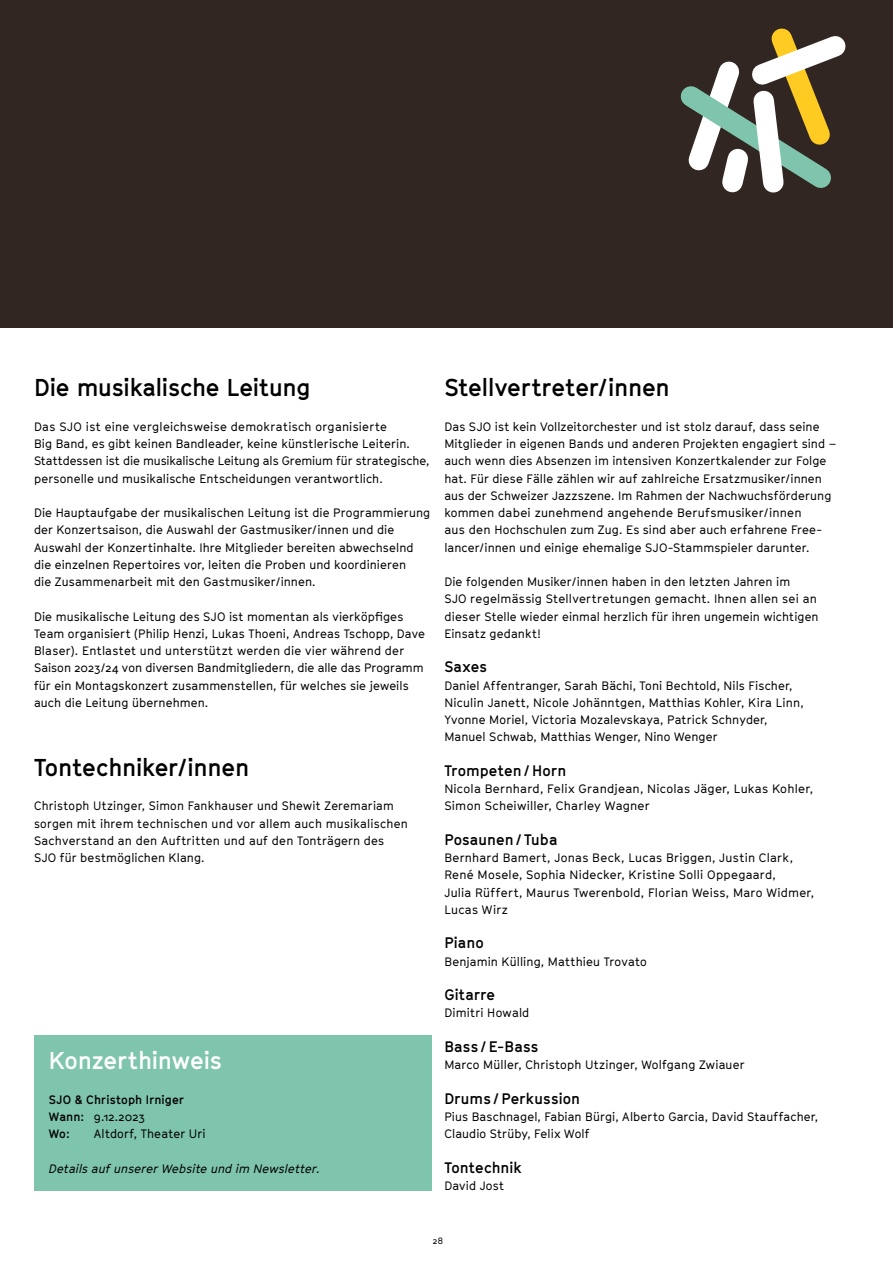
<style>
.page{position:relative;width:893px;height:1263px;background:#fff}
.page>*{position:absolute;margin:0;border:0;box-sizing:border-box;transform-origin:0 0}
.t1{font:700 24px "GT Cinetype";letter-spacing:-.005em;color:#000}
.t2{font:700 24px "GT Cinetype";letter-spacing:-.005em;color:#fff}
.t3{font:700 15px "GT Cinetype";letter-spacing:.01em;color:#000}
.t4{font:12px/17.2px "GT Cinetype";letter-spacing:.01em;color:#000}
.t5{font:italic 12px "GT Cinetype";letter-spacing:.005em;color:#000}
.t6{font:700 12px/17.2px "GT Cinetype";letter-spacing:.015em;color:#000}
.t7{font:9px "GT Cinetype";color:#000}
.s1{font-weight:400}
</style>
<div class="page">
<div style="left:0;top:0;width:893px;height:327px;background:#312622"></div>
<hr style="left:892px;top:0;width:1px;height:1263px;background:#ef7757">
<div style="left:34px;top:1035px;width:398px;height:156px;background:#7fc4ac"></div>
<svg style="left:680px;top:28px;width:166px;height:165px"></svg>
<h1 class="t1" style="left:34px;top:373px;width:278px">Die musikalische Leitung</h1>
<p class="t4" style="left:34px;top:418px;width:397px">Das SJO ist eine vergleichsweise demokratisch organisierte<br>Big Band, es gibt keinen Bandleader, keine künstlerische Leiterin.<br>Stattdessen ist die musikalische Leitung als Gremium für strategische, personelle und musikalische Entscheidungen verantwortlich.</p>
<p class="t4" style="left:34px;top:504px;width:398px">Die Hauptaufgabe der musikalischen Leitung ist die Programmierung der Konzertsaison, die Auswahl der Gastmusiker/innen und die Auswahl der Konzertinhalte. Ihre Mitglieder bereiten abwechselnd die einzelnen Repertoires vor, leiten die Proben und koordinieren<br>die Zusammenarbeit mit den Gastmusiker/innen.</p>
<p class="t4" style="left:34px;top:607px;width:393px">Die musikalische Leitung des SJO ist momentan als vierköpfiges Team organisiert (Philip Henzi, Lukas Thoeni, Andreas Tschopp, Dave Blaser). Entlastet und unterstützt werden die vier während der Saison 2023/24 von diversen Bandmitgliedern, die alle das Programm für ein Montagskonzert zusammenstellen, für welches sie jeweils auch die Leitung übernehmen.</p>
<h1 class="t1" style="left:34px;top:753px;width:217px">Tontechniker/innen</h1>
<p class="t4" style="left:34px;top:797px;width:375px">Christoph Utzinger, Simon Fankhauser und Shewit Zeremariam sorgen mit ihrem technischen und vor allem auch musikalischen Sachverstand an den Auftritten und auf den Tonträgern des SJO für bestmöglichen Klang.</p>
<h1 class="t2" style="left:49px;top:1046px;width:174px">Konzerthinweis</h1>
<p class="t6" style="left:49px;top:1090px;width:137px">SJO &amp; Christoph Irniger<br>Wann: <span class="s1">9.12.2023<br></span>Wo:</p>
<p class="t4" style="left:94px;top:1125px;width:113px">Altdorf, Theater Uri</p>
<p class="t5" style="left:49px;top:1161px;width:272px">Details auf unserer Website und im Newsletter.</p>
<h1 class="t1" style="left:444px;top:373px;width:227px">Stellvertreter/innen</h1>
<p class="t4" style="left:444px;top:418px;width:393px">Das SJO ist kein Vollzeitorchester und ist stolz darauf, dass seine Mitglieder in eigenen Bands und anderen Projekten engagiert sind – auch wenn dies Absenzen im intensiven Konzertkalender zur Folge hat. Für diese Fälle zählen wir auf zahlreiche Ersatzmusiker/innen aus der Schweizer Jazzszene. Im Rahmen der Nachwuchsförderung kommen dabei zunehmend angehende Berufsmusiker/innen<br>aus den Hochschulen zum Zug. Es sind aber auch erfahrene Free&shy;lancer/innen und einige ehemalige SJO-Stammspieler darunter.</p>
<p class="t4" style="left:444px;top:573px;width:376px">Die folgenden Musiker/innen haben in den letzten Jahren im<br>SJO regelmässig Stellvertretungen gemacht. Ihnen allen sei an dieser Stelle wieder einmal herzlich für ihren ungemein wichtigen Einsatz gedankt!</p>
<p class="t3" style="left:444px;top:658px;width:44px">Saxes</p>
<p class="t4" style="left:444px;top:676px;width:361px">Daniel Affentranger, Sarah Bächi, Toni Bechtold, Nils Fischer, Niculin Janett, Nicole Johänntgen, Matthias Kohler, Kira Linn, Yvonne Moriel, Victoria Mozalevskaya, Patrick Schnyder, Manuel Schwab, Matthias Wenger, Nino Wenger</p>
<p class="t3" style="left:444px;top:761px;width:123px">Trompeten/Horn</p>
<p class="t4" style="left:444px;top:780px;width:370px">Nicola Bernhard, Felix Grandjean, Nicolas Jäger, Lukas Kohler,<br>Simon Scheiwiller, Charley Wagner</p>
<p class="t3" style="left:444px;top:830px;width:115px">Posaunen/ Tuba</p>
<p class="t4" style="left:444px;top:849px;width:371px">Bernhard Bamert, Jonas Beck, Lucas Briggen, Justin Clark, René Mosele, Sophia Nidecker, Kristine Solli Oppegaard,<br>Julia Rüffert, Maurus Twerenbold, Florian Weiss, Maro Widmer, Lucas Wirz</p>
<p class="t3" style="left:444px;top:934px;width:41px">Piano</p>
<p class="t4" style="left:444px;top:952px;width:204px">Benjamin Külling, Matthieu Trovato</p>
<p class="t3" style="left:444px;top:986px;width:52px">Gitarre</p>
<p class="t4" style="left:444px;top:1004px;width:87px">Dimitri Howald</p>
<p class="t3" style="left:444px;top:1037px;width:96px">Bass /E-Bass</p>
<p class="t4" style="left:444px;top:1056px;width:302px">Marco Müller, Christoph Utzinger, Wolfgang Zwiauer</p>
<p class="t3" style="left:444px;top:1089px;width:137px">Drums /Perkussion</p>
<p class="t4" style="left:444px;top:1108px;width:375px">Pius Baschnagel, Fabian Bürgi, Alberto Garcia, David Stauffacher,<br>Claudio Strüby, Felix Wolf</p>
<p class="t3" style="left:444px;top:1158px;width:79px">Tontechnik</p>
<p class="t4" style="left:444px;top:1177px;width:61px">David Jost</p>
<p class="t7" style="left:433px;top:1235px;width:12px">28</p>
</div>
